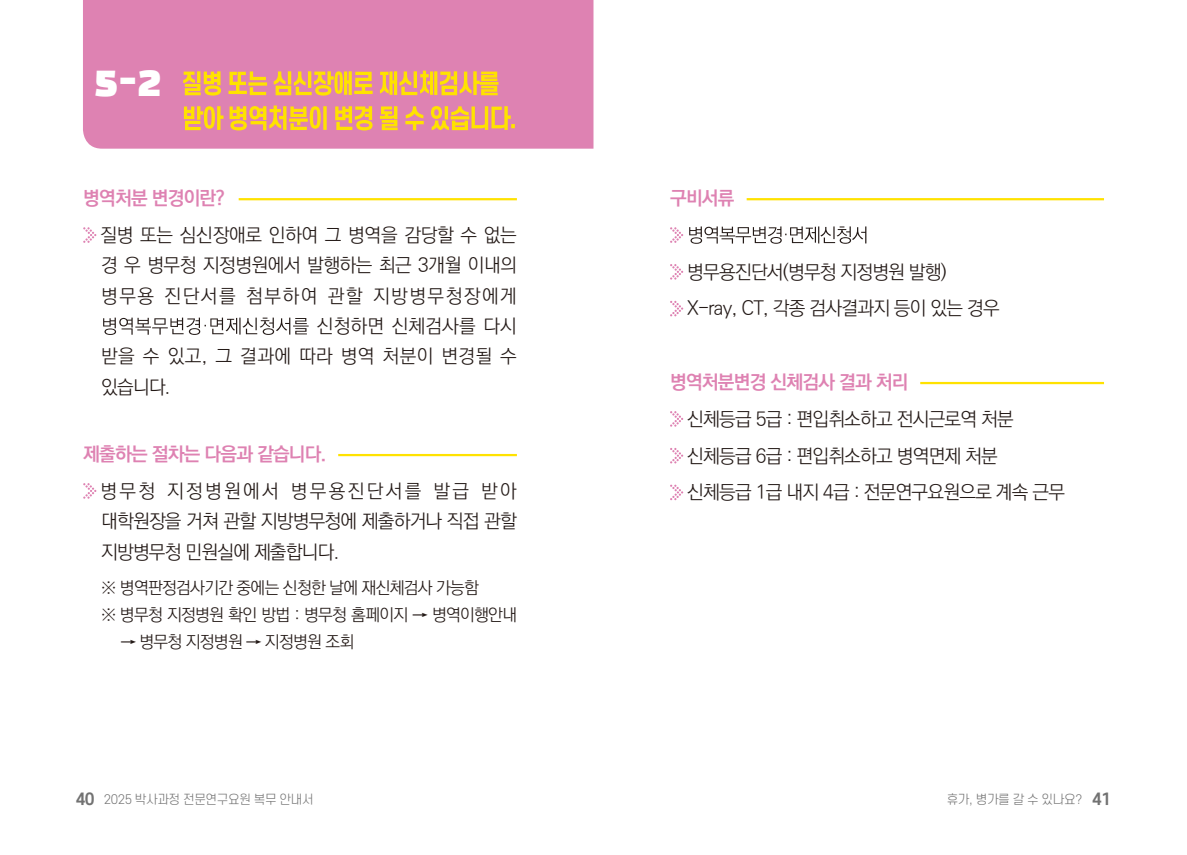
<style>
.page{position:relative;width:1187px;height:855px;background:#fff}
.page>*{position:absolute;margin:0;border:0;box-sizing:border-box;transform-origin:0 0}
.t1{font:40.5px "Black Han Sans";color:#fff}
.t2{font:19.12px/36.7px "Ko Pub World Dotum PL";letter-spacing:-.04em;color:#231916}
.t3{font:19.12px "Ko Pub World Dotum PB";letter-spacing:-.04em;color:#de82b2}
.t4{font:19.12px "Ko Pub World Dotum PL";letter-spacing:-.015em;color:#231916}
.t5{font:19.12px "Ko Pub World Dotum PL";letter-spacing:.08em;color:#231916}
.t6{font:19.12px "Ko Pub World Dotum PL";letter-spacing:.02em;color:#231916}
.t7{font:19.12px "Ko Pub World Dotum PL";letter-spacing:.005em;color:#231916}
.t8{font:16.88px/27px "Ko Pub World Dotum PL";letter-spacing:-.04em;color:#231916}
.t9{font:300 12.38px "S Core Dream 3";letter-spacing:-.03em;color:#727272}
.s1{font-family:"S Core Dream 6";font-weight:700;font-size:15.75px}
</style>
<div class="page">
<div style="left:83px;top:0;width:510px;height:149px;background:#de82b2"></div>
<svg style="left:183px;top:71px;width:315px;height:25px"></svg>
<svg style="left:184px;top:105px;width:331px;height:25px"></svg>
<hr style="left:239px;top:198px;width:278px;height:2px;background:#ffe200">
<svg style="left:83px;top:227px;width:13px;height:16px"></svg>
<svg style="left:103px;top:317px;width:205px;height:18px"></svg>
<hr style="left:338px;top:454px;width:179px;height:2px;background:#ffe200">
<svg style="left:83px;top:483px;width:13px;height:16px"></svg>
<hr style="left:746px;top:198px;width:357px;height:2px;background:#ffe200">
<svg style="left:670px;top:227px;width:13px;height:16px"></svg>
<svg style="left:689px;top:226px;width:177px;height:18px"></svg>
<svg style="left:670px;top:264px;width:13px;height:16px"></svg>
<svg style="left:670px;top:301px;width:13px;height:15px"></svg>
<hr style="left:920px;top:382px;width:183px;height:2px;background:#ffe200">
<svg style="left:670px;top:411px;width:13px;height:16px"></svg>
<svg style="left:670px;top:448px;width:13px;height:15px"></svg>
<svg style="left:670px;top:484px;width:13px;height:16px"></svg>
<h1 class="t1" style="left:94px;top:64px;width:70px">5-2</h1>
<p class="t3" style="left:83px;top:184px;width:143px">병역처분 변경이란?</p>
<p class="t4" style="left:100px;top:222px;width:418px">질병 또는 심신장애로 인하여 그 병역을 감당할 수 없는</p>
<p class="t2" style="left:101px;top:247px;width:417px">경 우 병무청 지정병원에서 발행하는 최근 3개월 이내의</p>
<p class="t5" style="left:101px;top:282px;width:417px">병무용 진단서를 첨부하여 관할 지방병무청장에게</p>
<p class="t7" style="left:317px;top:313px;width:201px">신청하면 신체검사를 다시</p>
<p class="t6" style="left:101px;top:343px;width:417px">받을 수 있고, 그 결과에 따라 병역 처분이 변경될 수</p>
<p class="t2" style="left:101px;top:369px;width:71px">있습니다.</p>
<p class="t3" style="left:83px;top:440px;width:245px">제출하는 절차는 다음과 같습니다.</p>
<p class="t2" style="left:100px;top:476px;width:418px;line-height:30.4px;text-align:justify">병무청 지정병원에서 병무용진단서를 발급 받아 대학원장을 거쳐 관할 지방병무청에 제출하거나 직접 관할 지방병무청 민원실에 제출합니다.</p>
<p class="t8" style="left:101px;top:574px;width:417px">※ 병역판정검사기간 중에는 신청한 날에 재신체검사 가능함<br>※ 병무청 지정병원 확인 방법 : 병무청 홈페이지 → 병역이행안내</p>
<p class="t8" style="left:121px;top:628px;width:235px">→ 병무청 지정병원 → 지정병원 조회</p>
<p class="t3" style="left:670px;top:184px;width:66px">구비서류</p>
<p class="t2" style="left:687px;top:254px;width:314px">병무용진단서(병무청 지정병원 발행)<br>X-ray, CT, 각종 검사결과지 등이 있는 경우</p>
<p class="t3" style="left:670px;top:368px;width:240px">병역처분변경 신체검사 결과 처리</p>
<p class="t2" style="left:687px;top:401px;width:379px">신체등급 5급 : 편입취소하고 전시근로역 처분 신체등급 6급 : 편입취소하고 병역면제 처분 신체등급 1급 내지 4급 : 전문연구요원으로 계속 근무</p>
<p class="t9" style="left:76px;top:790px;width:239px"><span class="s1">40</span> 2025 박사과정 전문연구요원 복무 안내서</p>
<p class="t9" style="left:946px;top:790px;width:166px">휴가, 병가를 갈 수 있나요? <span class="s1">41</span></p>
</div>
